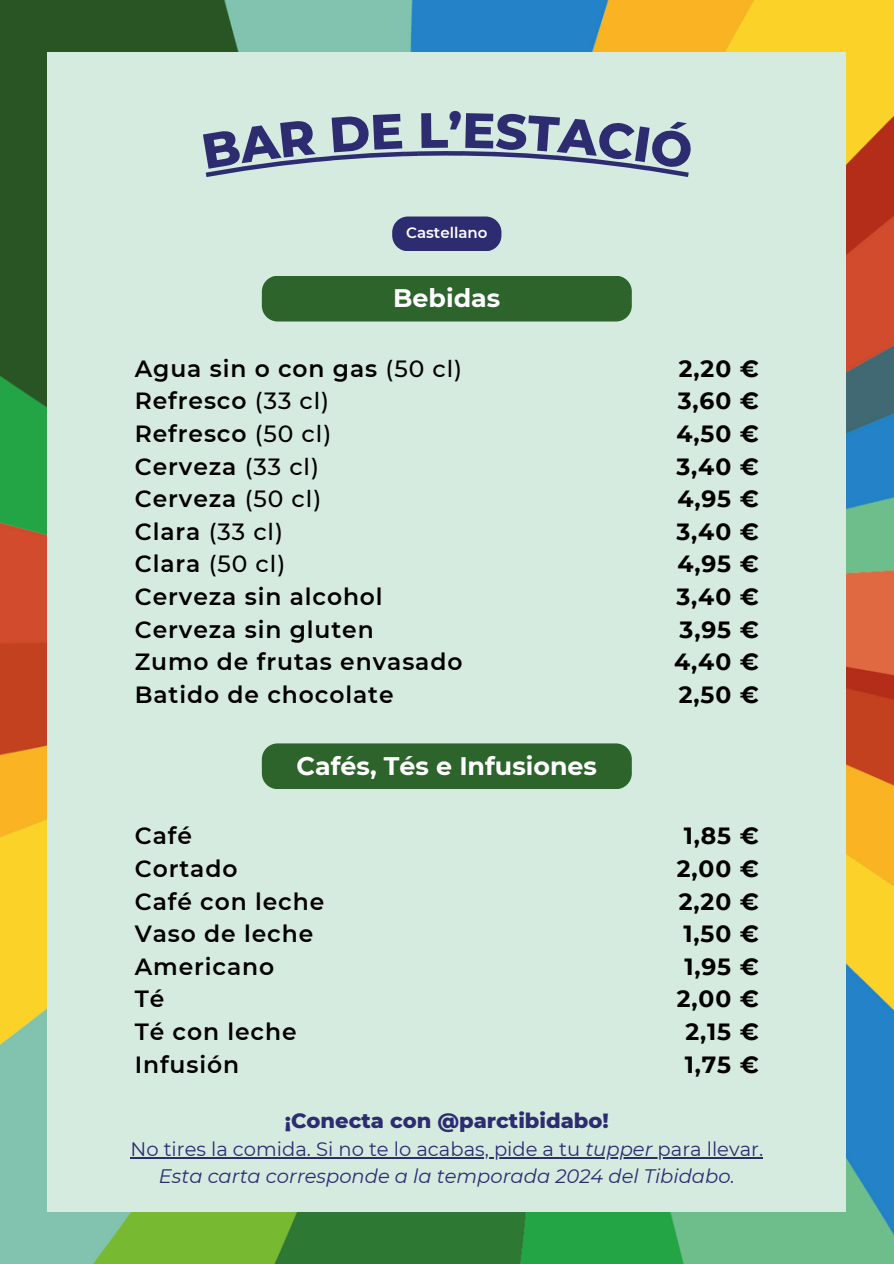
<style>
.page{position:relative;width:894px;height:1264px;background:#fff}
.page>*{position:absolute;margin:0;border:0;box-sizing:border-box;transform-origin:0 0}
.t1{font:800 49.5px "Montserrat";color:#2d2c71}
.t2{font:700 25.35px "Montserrat";color:#fff}
.t3{font:600 23.4px/32.7px "Montserrat";letter-spacing:.04em;color:#000}
.t4{font:700 23.4px/32.7px "Montserrat";letter-spacing:.04em;color:#000;text-align:justify}
.t5{font:800 21px "Montserrat";color:#2d2c71}
.t6{font:italic 19.5px/27px "Montserrat";color:#2d2c71;text-align:center}
.t7{font:600 15px "Montserrat";color:#fff}
.s1{font-weight:500}
.s2{font-style:normal}
</style>
<div class="page">
<img style="left:0;top:0;width:893px;height:1263px">
<div style="left:48px;top:52px;width:797px;height:1159px;background:#d6ebe0"></div>
<div style="left:404px;top:151px;width:14px;height:5px;background:#2d2c71"></div>
<div style="left:418px;top:151px;width:30px;height:5px;background:#2d2c71"></div>
<div style="left:448px;top:151px;width:14px;height:5px;background:#2d2c71"></div>
<div style="left:262px;top:276px;width:369px;height:45px;background:#2d642b;border-radius:16px"></div>
<div style="left:262px;top:743px;width:369px;height:46px;background:#2d642b;border-radius:16px"></div>
<div style="left:392px;top:216px;width:109px;height:35px;background:#2d2c71;border-radius:16px"></div>
<hr style="left:130px;top:1156px;width:455px;height:2px;background:#2d2c71">
<hr style="left:585px;top:1156px;width:67px;height:2px;background:#2d2c71">
<hr style="left:652px;top:1156px;width:111px;height:2px;background:#2d2c71">
<svg style="left:205px;top:151px;width:199px;height:26px"></svg>
<svg style="left:461px;top:151px;width:228px;height:26px"></svg>
<h3 class="t1" style="left:448px;top:100px;width:16px">’</h3>
<p class="t7" style="left:406px;top:223px;width:83px">Castellano</p>
<p class="t2" style="left:393px;top:283px;width:109px">Bebidas</p>
<p class="t3" style="left:135px;top:352px;width:329px">Agua sin o con gas <span class="s1">(50 cl)<br></span>Refresco <span class="s1">(33 cl)<br></span>Refresco <span class="s1">(50 cl)<br></span>Cerveza <span class="s1">(33 cl)<br></span>Cerveza <span class="s1">(50 cl)<br></span>Clara <span class="s1">(33 cl)<br></span>Clara <span class="s1">(50 cl)<br></span>Cerveza sin alcohol<br>Cerveza sin gluten<br>Zumo de frutas envasado<br>Batido de chocolate</p>
<p class="t4" style="left:674px;top:352px;width:86px">2,20 € 3,60 € 4,50 € 3,40 € 4,95 € 3,40 € 4,95 € 3,40 € 3,95 € 4,40 € 2,50 €</p>
<p class="t2" style="left:296px;top:750px;width:302px">Cafés, Tés e Infusiones</p>
<p class="t3" style="left:135px;top:819px;width:191px">Café<br>Cortado<br>Café con leche<br>Vaso de leche<br>Americano<br>Té<br>Té con leche<br>Infusión</p>
<p class="t4" style="left:676px;top:819px;width:84px;text-align:center">1,85 €<br>2,00 €<br>2,20 €<br>1,50 €<br>1,95 €<br>2,00 €<br>2,15 €<br>1,75 €</p>
<p class="t5" style="left:285px;top:1107px;width:325px">¡Conecta con @parctibidabo!</p>
<p class="t6" style="left:130px;top:1135px;width:634px"><span class="s2">No tires la comida. Si no te lo acabas, pide a tu</span> tupper <span class="s2">para llevar.<br></span>Esta carta corresponde a la temporada 2024 del Tibidabo.</p>
</div>
